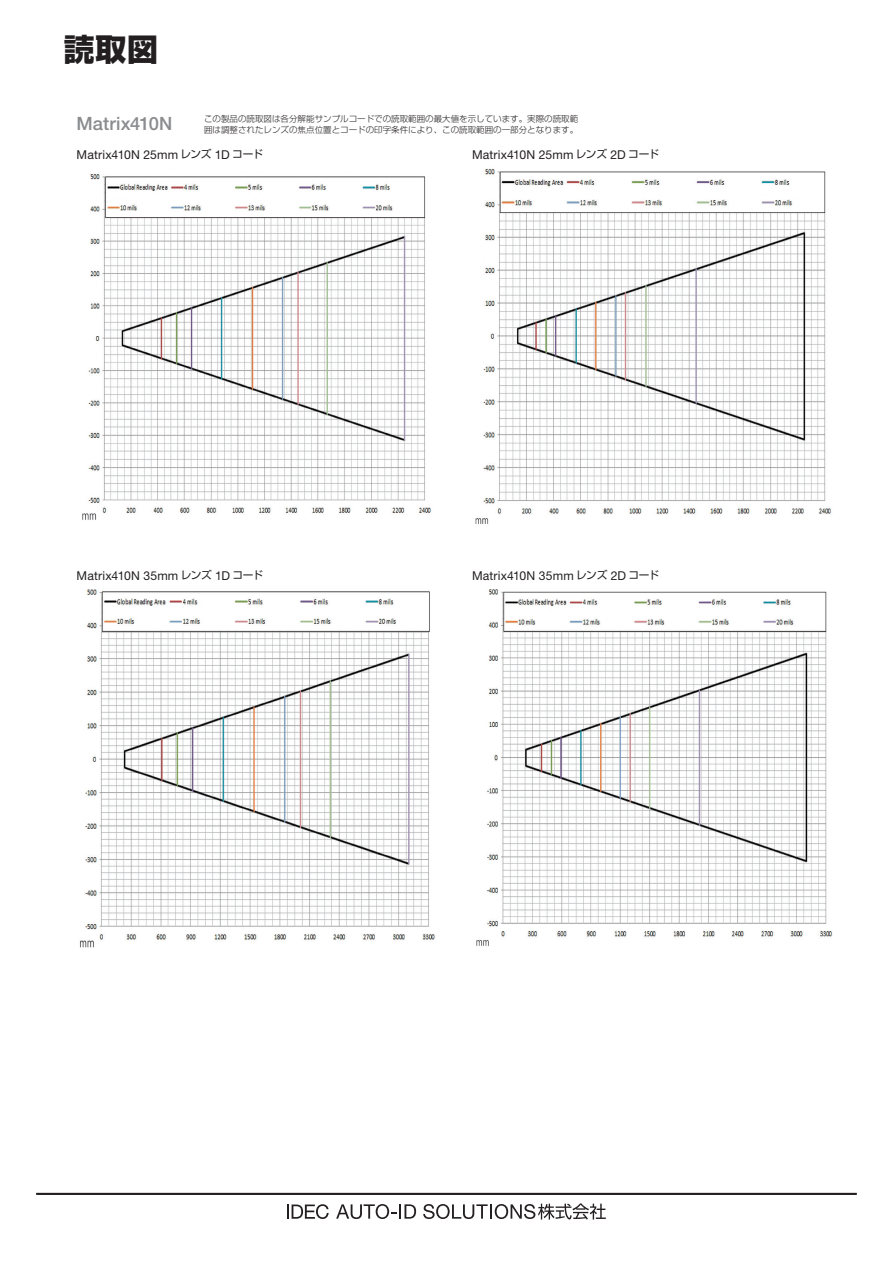
<style>
.page{position:relative;width:893px;height:1263px;background:#fff}
.page>*{position:absolute;margin:0;border:0;box-sizing:border-box;transform-origin:0 0}
.t1{font:800 30.9px "Shin Go Pro";color:#231f20}
.t2{font:500 18.3px "Helvetica Neue LT Pro";letter-spacing:.005em;color:#8a8c8f}
.t3{font:12.15px "Helvetica Neue LT Pro";letter-spacing:.015em;color:#231f20}
.t4{font:300 8.55px/10.6px "Shin Go Pro";color:#231f20}
.s1{font-family:"Shin Go Pro";font-size:10.65px}
</style>
<div class="page">
<svg style="left:287px;top:1204px;width:42px;height:15px"></svg>
<svg style="left:336px;top:1204px;width:80px;height:15px"></svg>
<svg style="left:423px;top:1203px;width:183px;height:16px"></svg>
<hr style="left:36px;top:1193px;width:821px;height:2px;background:#231f20">
<img style="left:82px;top:174px;width:349px;height:346px">
<img style="left:475px;top:168px;width:356px;height:356px">
<img style="left:80px;top:589px;width:355px;height:359px">
<img style="left:476px;top:589px;width:357px;height:357px">
<h1 class="t1" style="left:64px;top:25px;width:96px">読取図</h1>
<p class="t4" style="left:204px;top:113px;width:376px">この製品の読取図は各分解能サンプルコードでの読取範囲の最大値を示しています。実際の読取範囲は調整されたレンズの焦点位置とコードの印字条件により、この読取範囲の一部分となります。</p>
<h2 class="t2" style="left:77px;top:112px;width:97px">Matrix410N</h2>
<p class="t3" style="left:77px;top:147px;width:188px">Matrix410N 25mm <span class="s1">レンズ</span> 1D <span class="s1">コード</span></p>
<p class="t3" style="left:472px;top:147px;width:188px">Matrix410N 25mm <span class="s1">レンズ</span> 2D <span class="s1">コード</span></p>
<p class="t3" style="left:77px;top:568px;width:188px">Matrix410N 35mm <span class="s1">レンズ</span> 1D <span class="s1">コード</span></p>
<p class="t3" style="left:472px;top:568px;width:189px">Matrix410N 35mm <span class="s1">レンズ</span> 2D <span class="s1">コード</span></p>
</div>
